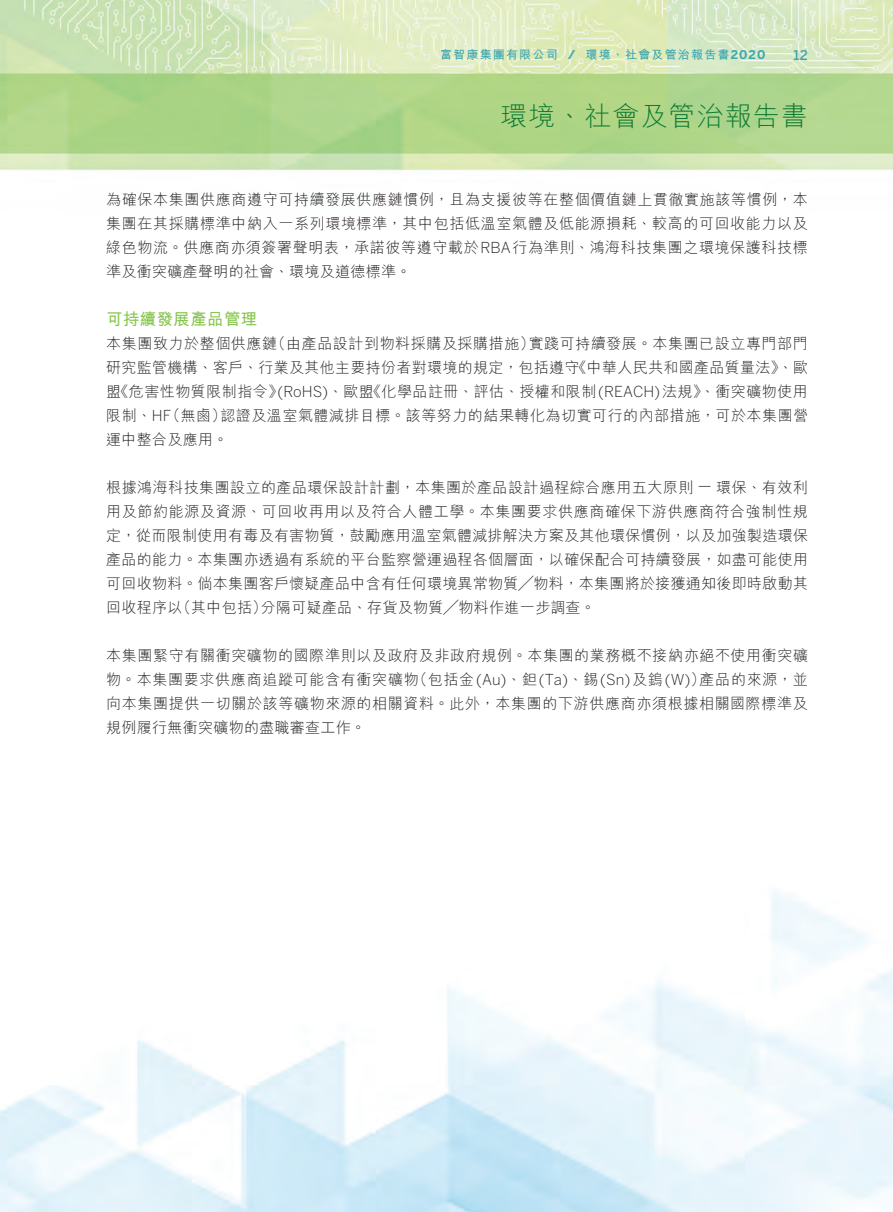
<style>
.page{position:relative;width:893px;height:1212px;background:#fff}
.page>*{position:absolute;margin:0;border:0;box-sizing:border-box;transform-origin:0 0}
.t1{font:300 27px "M Hei HK";letter-spacing:.04em;color:#0b7931}
._02_H2{font:700 16.5px "M Hei HK";letter-spacing:.02em;color:#89c650}
._00_txt{font:300 15px/24px "M Hei HK";letter-spacing:.03em;color:#231f20}
._00_txt-2{font:300 15px "Benton Sans";color:#231f20}
.t2{font:500 13.5px "Benton Sans";color:#40a8b1}
.t3{font:700 12px "M Hei HK";letter-spacing:.1em;color:#40a8b1}
.t4{font:700 12px "Benton Sans";color:#40a8b1}
.s1{font-family:"Benton Sans"}
.s2{font-family:"M Hei HK"}
</style>
<div class="page">
<img style="left:0;top:0;width:893px;height:1212px">
<p class="t3" style="left:440px;top:46px;width:119px">富智康集團有限公司</p>
<p class="t4" style="left:568px;top:47px;width:9px">/</p>
<p class="t3" style="left:585px;top:46px;width:181px">環境、社會及管治報告書<span class="s1">2020</span></p>
<p class="t2" style="left:793px;top:47px;width:16px">12</p>
<h1 class="t1" style="left:500px;top:102px;width:309px">環境、社會及管治報告書</h1>
<p class="_00_txt" style="left:106px;top:187px;width:703px;text-align:justify">為確保本集團供應商遵守可持續發展供應鏈慣例，且為支援彼等在整個價值鏈上貫徹實施該等慣例，本集團在其採購標準中納入一系列環境標準，其中包括低溫室氣體及低能源損耗、較高的可回收能力以及綠色物流。供應商亦須簽署聲明表，承諾彼等遵守載於<span class="s1">RBA</span>行為準則、鴻海科技集團之環境保護科技標準及衝突礦產聲明的社會、環境及道德標準。</p>
<p class="_02_H2" style="left:106px;top:307px;width:153px">可持續發展產品管理</p>
<p class="_00_txt" style="left:529px;top:331px;width:281px">實踐可持續發展。本集團已設立專門部門</p>
<p class="_00_txt" style="left:271px;top:331px;width:265px">（由產品設計到物料採購及採購措施）</p>
<p class="_00_txt" style="left:106px;top:331px;width:172px">本集團致力於整個供應鏈</p>
<p class="_00_txt" style="left:366px;top:355px;width:443px;text-indent:-260px">研究監管機構、客戶、行業及其他主要持份者對環境的規定，包括遵守<br>《化學品註冊、評估、授權和限制<span class="s1">(REACH)</span>法規》、衝突礦物使用</p>
<p class="_00_txt" style="left:572px;top:355px;width:238px">《中華人民共和國產品質量法》、歐</p>
<p class="_00_txt" style="left:220px;top:379px;width:589px;text-indent:-114px">《盟危害性物質限制指令》<span class="s1">(RoHS)</span>、歐盟<br>認證及溫室氣體減排目標。該等努力的結果轉化為切實可行的內部措施，可於本集團營</p>
<p class="_00_txt" style="left:165px;top:403px;width:62px">（無鹵）</p>
<p class="_00_txt" style="left:106px;top:403px;width:123px">限制、<span class="s1">HF<br></span>運中整合及應用。</p>
<p class="_00_txt" style="left:106px;top:475px;width:589px">根據鴻海科技集團設立的產品環保設計計劃，本集團於產品設計過程綜合應用五大原則</p>
<p class="_00_txt" style="left:106px;top:499px;width:703px">用及節約能源及資源、可回收再用以及符合人體工學。本集團要求供應商確保下游供應商符合強制性規</p>
<p class="_00_txt" style="left:106px;top:523px;width:703px">定，從而限制使用有毒及有害物質，鼓勵應用溫室氣體減排解決方案及其他環保慣例，以及加強製造環保</p>
<p class="_00_txt" style="left:106px;top:547px;width:703px">產品的能力。本集團亦透過有系統的平台監察營運過程各個層面，以確保配合可持續發展，如盡可能使用</p>
<p class="_00_txt" style="left:106px;top:571px;width:703px">可回收物料。倘本集團客戶懷疑產品中含有任何環境異常物質╱物料，本集團將於接獲通知後即時啟動其</p>
<p class="_00_txt" style="left:261px;top:595px;width:336px">分隔可疑產品、存貨及物質╱物料作進一步調查。</p>
<p class="_00_txt" style="left:716px;top:475px;width:93px">環保、有效利</p>
<p class="_00_txt-2" style="left:698px;top:476px;width:15px">—</p>
<p class="_00_txt" style="left:176px;top:595px;width:92px">（其中包括）</p>
<p class="_00_txt" style="left:106px;top:595px;width:78px">回收程序以</p>
<p class="_00_txt" style="left:106px;top:643px;width:703px;text-align:right">本集團緊守有關衝突礦物的國際準則以及政府及非政府規例。本集團的業務概不接納亦絕不使用衝突礦產品的來源，並</p>
<p class="_00_txt-2" style="left:412px;top:670px;width:295px"><span class="s2">（包括金</span>(Au)<span class="s2">、鉭</span>(Ta)<span class="s2">、錫</span>(Sn)<span class="s2">及鎢</span> W( )<span class="s2">）</span></p>
<p class="_00_txt" style="left:106px;top:667px;width:703px">物。本集團要求供應商追蹤可能含有衝突礦物<br>向本集團提供一切關於該等礦物來源的相關資料。此外，本集團的下游供應商亦須根據相關國際標準及規例履行無衝突礦物的盡職審查工作。</p>
</div>
